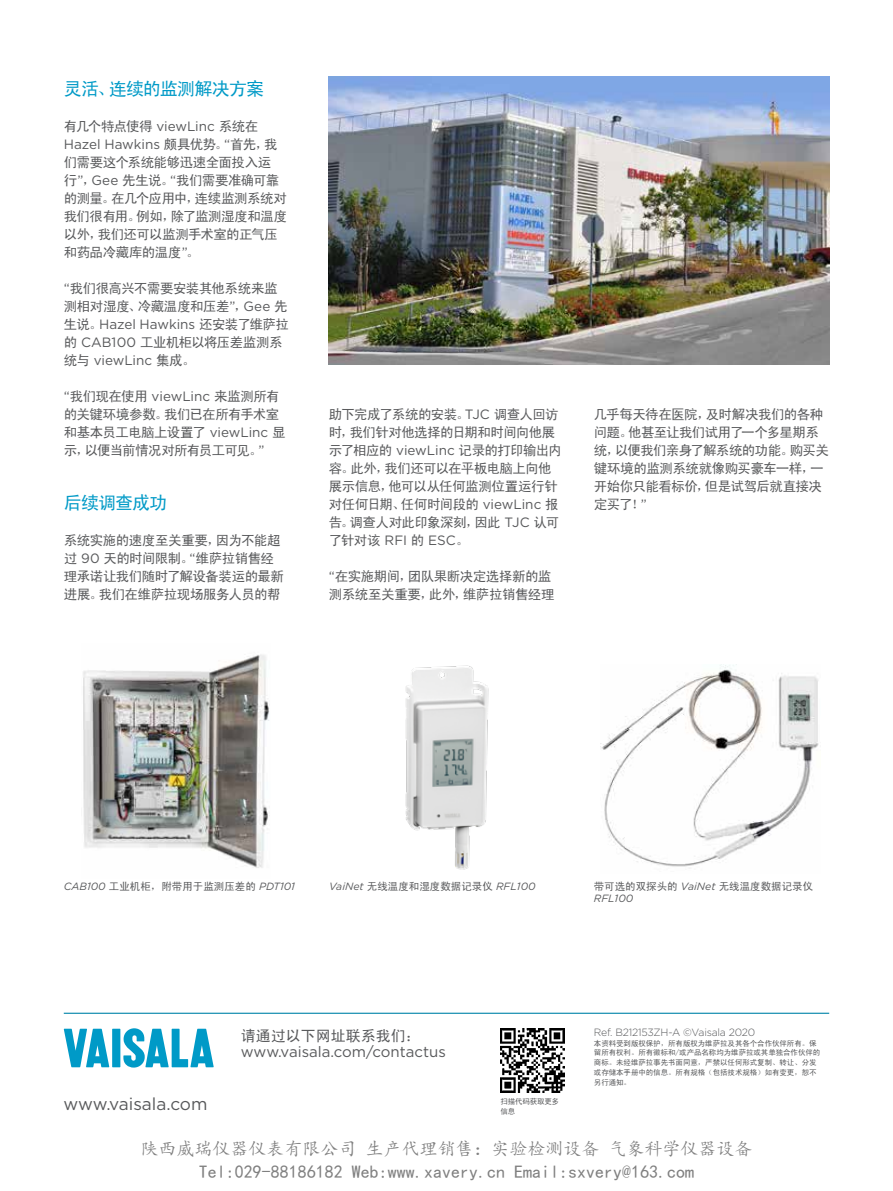
<style>
.page{position:relative;width:893px;height:1191px;background:#fff}
.page>*{position:absolute;margin:0;border:0;box-sizing:border-box;transform-origin:0 0}
.t1{font:18px/22.5px "Kai Ti";color:rgb(0 0 0/.5);text-align:center}
.t2{font:18px "Sim Hei";letter-spacing:-.045em;color:#009ac7}
.t3{font:17.25px "Gotham";color:#58595b}
.t4{font:15px "Gotham";color:#58595b}
.t5{font:15px "Sim Hei";color:#58595b}
.t6{font:13.5px/18px "Sim Hei";letter-spacing:-.04em;color:#58595b}
.t7{font:13.5px "Gotham";color:#58595b}
.t8{font:13.5px "Sim Hei";letter-spacing:-.06em;color:#58595b}
.t9{font:10.5px "Sim Hei";color:#58595b}
.t10{font:italic 10.5px "Gotham";color:#58595b}
.t11{font:300 10.5px "Gotham";letter-spacing:-.02em;color:#58595b}
.t12{font:7.5px/9.8px "Sim Hei";letter-spacing:-.01em;color:#58595b}
.s1{font-family:"Gotham"}
.s2{font-family:"Sim Hei"}
.s3{font-family:"Gotham";font-style:italic}
.s4{font-family:"Sim Hei";font-style:normal}
.s5{font-family:"Gotham";font-weight:300}
</style>
<div class="page">
<img style="left:500px;top:1028px;width:64px;height:64px">
<svg style="left:64px;top:1028px;width:45px;height:39px"></svg>
<div style="left:112px;top:1028px;width:8px;height:39px;background:#009ac7"></div>
<svg style="left:123px;top:1028px;width:91px;height:39px"></svg>
<hr style="left:64px;top:1012px;width:765px;height:1px;background:#0084a9">
<img style="left:83px;top:654px;width:187px;height:214px">
<img style="left:405px;top:665px;width:84px;height:205px">
<img style="left:601px;top:665px;width:218px;height:202px">
<img style="left:329px;top:77px;width:500px;height:287px">
<h1 class="t2" style="left:64px;top:79px;width:202px">灵活、连续的监测解决方案</h1>
<p class="t8" style="left:64px;top:119px;width:196px">有几个特点使得 <span class="s1">viewLinc</span> 系统在</p>
<p class="t7" style="left:64px;top:135px;width:215px">Hazel Hawkins <span class="s2">颇具优势。</span>“<span class="s2">首先，我</span></p>
<p class="t6" style="left:64px;top:153px;width:225px">们需要这个系统能够迅速全面投入运行<span class="s1">”</span>，<span class="s1">Gee</span> 先生说。<span class="s1">“</span>我们需要准确可靠的测量。在几个应用中，连续监测系统对我们很有用。例如，除了监测湿度和温度以外，我们还可以监测手术室的正气压和药品冷藏库的温度<span class="s1">”</span>。</p>
<p class="t6" style="left:64px;top:279px;width:225px"><span class="s1">“</span>我们很高兴不需要安装其他系统来监测相对湿度、冷藏温度和压差<span class="s1">”</span>，<span class="s1">Gee</span> 先</p>
<p class="t7" style="left:64px;top:315px;width:227px"><span class="s2">生说。</span>Hazel Hawkins <span class="s2">还安装了维萨拉</span></p>
<p class="t6" style="left:64px;top:333px;width:220px">的 <span class="s1">CAB100</span> 工业机柜以将压差监测系</p>
<p class="t7" style="left:64px;top:351px;width:133px"><span class="s2">统与</span> viewLinc <span class="s2">集成。</span></p>
<p class="t6" style="left:64px;top:387px;width:223px"><span class="s1">“</span>我们现在使用 <span class="s1">viewLinc</span> 来监测所有的关键环境参数。我们已在所有手术室和基本员工电脑上设置了 <span class="s1">viewLinc</span> 显示，以便当前情况对所有员工可见。<span class="s1">”</span></p>
<h1 class="t2" style="left:64px;top:493px;width:105px">后续调查成功</h1>
<p class="t6" style="left:64px;top:531px;width:222px">系统实施的速度至关重要，因为不能超过 <span class="s1">90</span> 天的时间限制。<span class="s1">“</span>维萨拉销售经理承诺让我们随时了解设备装运的最新进展。我们在维萨拉现场服务人员的帮</p>
<p class="t6" style="left:329px;top:405px;width:234px">助下完成了系统的安装。<span class="s1">TJC</span> 调查人回访时，我们针对他选择的日期和时间向他展示了相应的 <span class="s1">viewLinc</span> 记录的打印输出内容。此外，我们还可以在平板电脑上向他展示信息，他可以从任何监测位置运行针对任何日期、任何时间段的 <span class="s1">viewLinc</span> 报告。调查人对此印象深刻，因此 <span class="s1">TJC</span> 认可了针对该 <span class="s1">RFI</span> 的 <span class="s1">ESC</span>。</p>
<p class="t6" style="left:329px;top:567px;width:227px"><span class="s1">“</span>在实施期间，团队果断决定选择新的监测系统至关重要，此外，维萨拉销售经理</p>
<p class="t6" style="left:594px;top:405px;width:236px">几乎每天待在医院，及时解决我们的各种问题。他甚至让我们试用了一个多星期系统，以便我们亲身了解系统的功能。购买关键环境的监测系统就像购买豪车一样，一开始你只能看标价，但是试驾后就直接决定买了！<span class="s1">”</span></p>
<p class="t9" style="left:64px;top:880px;width:233px"><span class="s3">CAB100</span> 工业机柜，附带用于监测压差的 <span class="s3">PDT101</span></p>
<p class="t10" style="left:329px;top:879px;width:208px">VaiNet <span class="s4">无线温度和湿度数据记录仪</span> RFL100</p>
<p class="t9" style="left:594px;top:880px;width:221px">带可选的双探头的 <span class="s3">VaiNet</span> 无线温度数据记录仪</p>
<p class="t10" style="left:594px;top:892px;width:41px">RFL100</p>
<p class="t5" style="left:241px;top:1027px;width:181px">请通过以下网址联系我们：</p>
<p class="t4" style="left:241px;top:1042px;width:207px">www.vaisala.com/contactus</p>
<p class="t3" style="left:63px;top:1092px;width:146px">www.vaisala.com</p>
<p class="t12" style="left:500px;top:1096px;width:60px">扫描代码获取更多信息</p>
<p class="t11" style="left:594px;top:1025px;width:163px">Ref. B212153ZH-A ©Vaisala 2020</p>
<p class="t12" style="left:594px;top:1038px;width:228px">本资料受到版权保护，所有版权为维萨拉及其各个合作伙伴所有。保留所有权利。所有徽标和<span class="s5">/</span>或产品名称均为维萨拉或其单独合作伙伴的商标。未经维萨拉事先书面同意，严禁以任何形式复制、转让、分发或存储本手册中的信息。所有规格（包括技术规格）如有变更，恕不另行通知。</p>
<h1 class="t1" style="left:140px;top:1137px;width:614px">陕西威瑞仪器仪表有限公司 生产代理销售：实验检测设备 气象科学仪器设备<br>Tel:029-88186182 Web:www.xavery.cn Email:sxvery@163.com</h1>
</div>
